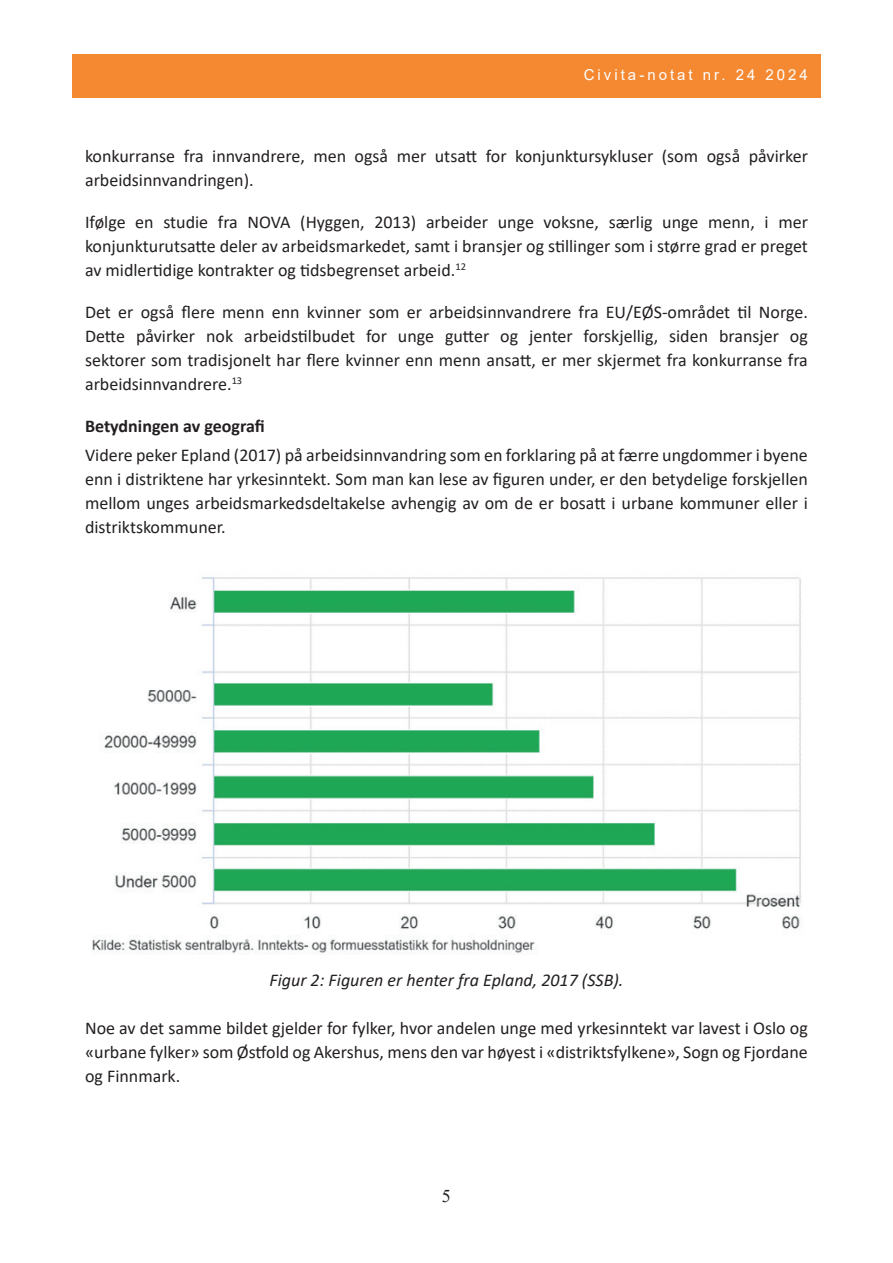
<style>
.page{position:relative;width:893px;height:1263px;background:#fff}
.page>*{position:absolute;margin:0;border:0;box-sizing:border-box;transform-origin:0 0}
.t1{font:18px/24px "Calibri";color:#231f20;text-align:justify}
.t2{font:italic 18px "Calibri";color:#231f20}
.t3{font:700 18px "Calibri";color:#231f20}
.t4{font:18px "Times New Roman";color:#231f20}
.t5{font:15px "Arial";letter-spacing:.2em;color:#fff}
</style>
<div class="page">
<div style="left:72px;top:54px;width:749px;height:44px;background:#f58932"></div>
<img style="left:92px;top:577px;width:710px;height:377px">
<p class="t5" style="left:584px;top:66px;width:226px">Civita-notat nr. 24 2024</p>
<p class="t1" style="left:85px;top:144px;width:724px">konkurranse fra innvandrere, men også mer utsatt for konjunktursykluser (som også påvirker arbeidsinnvandringen).</p>
<p class="t1" style="left:85px;top:210px;width:724px">Ifølge en studie fra NOVA (Hyggen, 2013) arbeider unge voksne, særlig unge menn, i mer konjunkturutsatte deler av arbeidsmarkedet, samt i bransjer og stillinger som i større grad er preget av midlertidige kontrakter og tidsbegrenset arbeid.<sup>12</sup></p>
<p class="t1" style="left:85px;top:300px;width:724px">Det er også flere menn enn kvinner som er arbeidsinnvandrere fra EU/EØS-området til Norge.<br>Dette påvirker nok arbeidstilbudet for unge gutter og jenter forskjellig, siden bransjer og sektorer som tradisjonelt har flere kvinner enn menn ansatt, er mer skjermet fra konkurranse fra arbeidsinnvandrere.<sup>13</sup></p>
<p class="t3" style="left:85px;top:414px;width:181px">Betydningen av geografi</p>
<p class="t1" style="left:85px;top:442px;width:724px">Videre peker Epland (2017) på arbeidsinnvandring som en forklaring på at færre ungdommer i byene enn i distriktene har yrkesinntekt. Som man kan lese av figuren under, er den betydelige forskjellen mellom unges arbeidsmarkedsdeltakelse avhengig av om de er bosatt i urbane kommuner eller i distriktskommuner.</p>
<p class="t2" style="left:269px;top:973px;width:355px">Figur 2: Figuren er henter fra Epland, 2017 (SSB).</p>
<p class="t1" style="left:85px;top:1015px;width:724px">Noe av det samme bildet gjelder for fylker, hvor andelen unge med yrkesinntekt var lavest i Oslo og «urbane fylker» som Østfold og Akershus, mens den var høyest i «distriktsfylkene», Sogn og Fjordane og Finnmark.</p>
<p class="t4" style="left:442px;top:1185px;width:10px">5</p>
</div>
